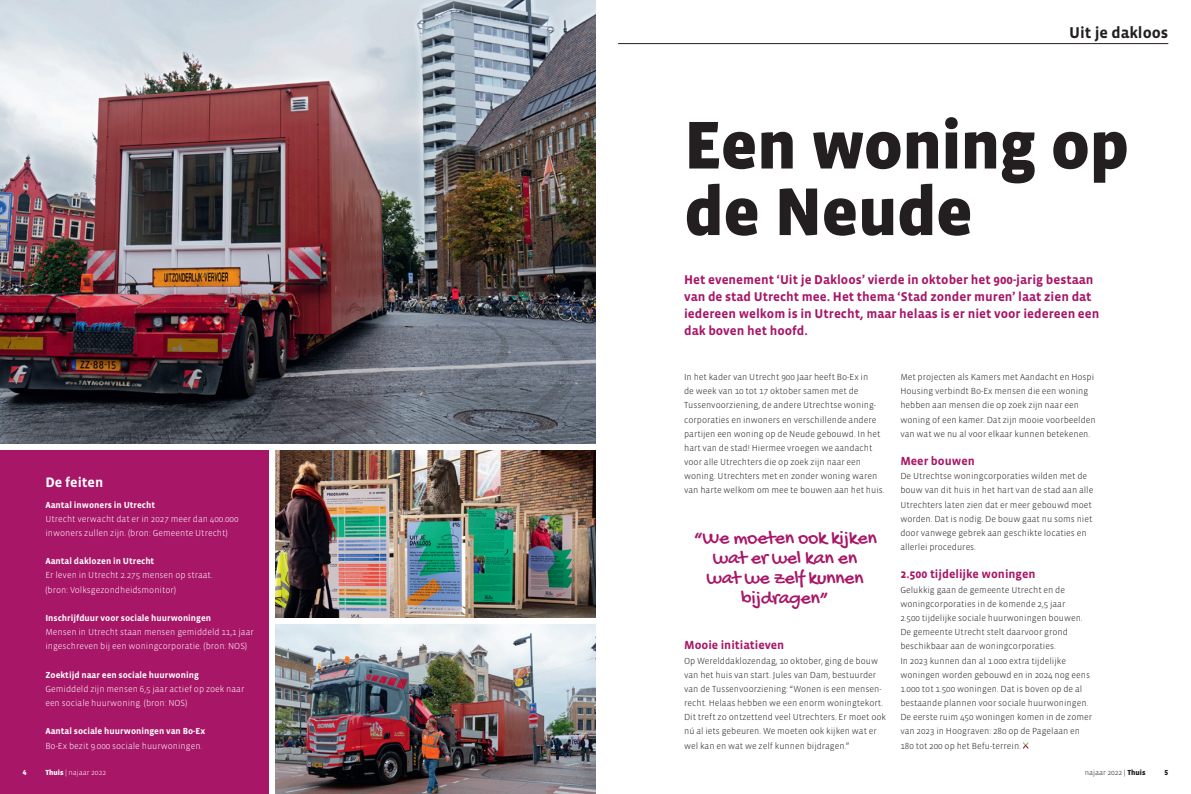
<style>
.page{position:relative;width:1191px;height:794px;background:#fff}
.page>*{position:absolute;margin:0;border:0;box-sizing:border-box;transform-origin:0 0}
.t1{font:900 69px/66.5px "Vista Sans OT";letter-spacing:-.015em;color:#231f20}
.t2{font:20px/20px "Gochi Hand";letter-spacing:-.02em;color:#a81667;text-align:center}
.t3{font:700 16px "Vista Sans OT";color:#231f20}
.t4{font:700 14px "Vista Sans OT";color:#fff}
.t5{font:700 13px/17px "Vista Sans OT";color:#a81667}
.t6{font:700 12px "Vista Sans OT";color:#a81667}
.t7{font:300 9px/14.2px "Vista Sans OT";color:#231f20}
.t8{font:300 9px/14.2px "Vista Sans OT";color:#fff}
.t9{font:700 9px "Vista Sans OT";color:#fff}
.t10{font:300 7.5px "Vista Sans OT";color:#fff}
.t11{font:300 7.5px "Vista Sans OT";color:#231f20}
.t12{font:900 7.5px "Vista Sans OT";color:#fff}
.t13{font:900 7.5px "Vista Sans OT";color:#231f20}
.s1{font-size:17.2px}
.s2{font-weight:900}
</style>
<div class="page">
<div style="left:0;top:451px;width:269px;height:343px;background:#a81667"></div>
<hr style="left:618px;top:43px;width:550px;height:1px;background:#231f20">
<img style="left:0;top:0;width:595px;height:444px">
<img style="left:276px;top:451px;width:319px;height:166px">
<img style="left:276px;top:624px;width:319px;height:170px">
<svg style="left:1023px;top:742px;width:5px;height:6px"></svg>
<h3 class="t4" style="left:45px;top:475px;width:59px">De feiten</h3>
<p class="t9" style="left:45px;top:500px;width:111px">Aantal inwoners in Utrecht</p>
<p class="t8" style="left:45px;top:512px;width:195px">Utrecht verwacht dat er in 2027 meer dan 400.000 inwoners zullen zijn. (bron: Gemeente Utrecht)</p>
<p class="t9" style="left:45px;top:556px;width:110px">Aantal daklozen in Utrecht</p>
<p class="t8" style="left:45px;top:568px;width:169px">Er leven in Utrecht 2.275 mensen op straat. (bron: Volksgezondheidsmonitor)</p>
<p class="t9" style="left:45px;top:613px;width:167px">Inschrijfduur voor sociale huurwoningen</p>
<p class="t8" style="left:45px;top:625px;width:210px">Mensen in Utrecht staan mensen gemiddeld 11,1 jaar ingeschreven bij een woningcorporatie. (bron: NOS)</p>
<p class="t9" style="left:45px;top:670px;width:155px">Zoektijd naar een sociale huurwoning</p>
<p class="t8" style="left:45px;top:682px;width:200px">Gemiddeld zijn mensen 6,5 jaar actief op zoek naar een sociale huurwoning. (bron: NOS)</p>
<p class="t9" style="left:45px;top:727px;width:161px">Aantal sociale huurwoningen van Bo-Ex</p>
<p class="t8" style="left:45px;top:738px;width:158px">Bo-Ex bezit 9.000 sociale huurwoningen.</p>
<h3 class="t3" style="left:1069px;top:24px;width:101px">Uit je dakloos</h3>
<h1 class="t1" style="left:684px;top:113px;width:447px">Een woning op de Neude</h1>
<h3 class="t5" style="left:684px;top:271px;width:417px">Het evenement ‘Uit je Dakloos’ vierde in oktober het 900-jarig bestaan van de stad Utrecht mee. Het thema ‘Stad zonder muren’ laat zien dat iedereen welkom is in Utrecht, maar helaas is er niet voor iedereen een dak boven het hoofd.</h3>
<p class="t7" style="left:684px;top:370px;width:202px">In het kader van Utrecht 900 Jaar heeft Bo-Ex in<br>de week van 10 tot 17 oktober samen met de Tussenvoorziening, de andere Utrechtse woning&shy;corporaties en inwoners en verschillende andere partijen een woning op de Neude gebouwd. In het hart van de stad! Hiermee vroegen we aandacht voor alle Utrechters die op zoek zijn naar een woning. Utrechters met en zonder woning waren van harte welkom om mee te bouwen aan het huis.</p>
<p class="t7" style="left:900px;top:370px;width:197px">Met projecten als Kamers met Aandacht en Hospi Housing verbindt Bo-Ex mensen die een woning hebben aan mensen die op zoek zijn naar een woning of een kamer. Dat zijn mooie voorbeelden van wat we nu al voor elkaar kunnen betekenen.</p>
<h3 class="t6" style="left:900px;top:455px;width:76px">Meer bouwen</h3>
<p class="t7" style="left:900px;top:469px;width:195px">De Utrechtse woningcorporaties wilden met de bouw van dit huis in het hart van de stad aan alle Utrechters laten zien dat er meer gebouwd moet worden. Dat is nodig. De bouw gaat nu soms niet door vanwege gebrek aan geschikte locaties en allerlei procedures.</p>
<h3 class="t6" style="left:900px;top:568px;width:137px">2.500 tijdelijke woningen</h3>
<p class="t7" style="left:900px;top:582px;width:193px">Gelukkig gaan de gemeente Utrecht en de woningcorporaties in de komende 2,5 jaar<br>2.500 tijdelijke sociale huurwoningen bouwen.<br>De gemeente Utrecht stelt daarvoor grond beschikbaar aan de woningcorporaties.<br>In 2023 kunnen dan al 1.000 extra tijdelijke woningen worden gebouwd en in 2024 nog eens 1.000 tot 1.500 woningen. Dat is boven op de al bestaande plannen voor sociale huurwoningen.<br>De eerste ruim 450 woningen komen in de zomer van 2023 in Hoograven: 280 op de Pagelaan en 180 tot 200 op het Befu-terrein.</p>
<h2 class="t2" style="left:693px;top:529px;width:185px">“We moeten ook kijken wat er wel kan en<br>wat we <span class="s1">z</span>elf kunnen bijdragen”</h2>
<h3 class="t6" style="left:684px;top:639px;width:102px">Mooie initiatieven</h3>
<p class="t7" style="left:684px;top:653px;width:203px">Op Werelddaklozendag, 10 oktober, ging de bouw van het huis van start. Jules van Dam, bestuurder van de Tussenvoorziening: “Wonen is een mensen&shy;recht. Helaas hebben we een enorm woningtekort.<br>Dit treft zo ontzettend veel Utrechters. Er moet ook nú al iets gebeuren. We moeten ook kijken wat er wel kan en wat we zelf kunnen bijdragen.”</p>
<p class="t12" style="left:23px;top:768px;width:5px">4</p>
<p class="t10" style="left:45px;top:768px;width:62px"><span class="s2">Thuis</span> | najaar 2022</p>
<p class="t11" style="left:1084px;top:768px;width:62px">najaar 2022 | <span class="s2">Thuis</span></p>
<p class="t13" style="left:1164px;top:768px;width:5px">5</p>
</div>
